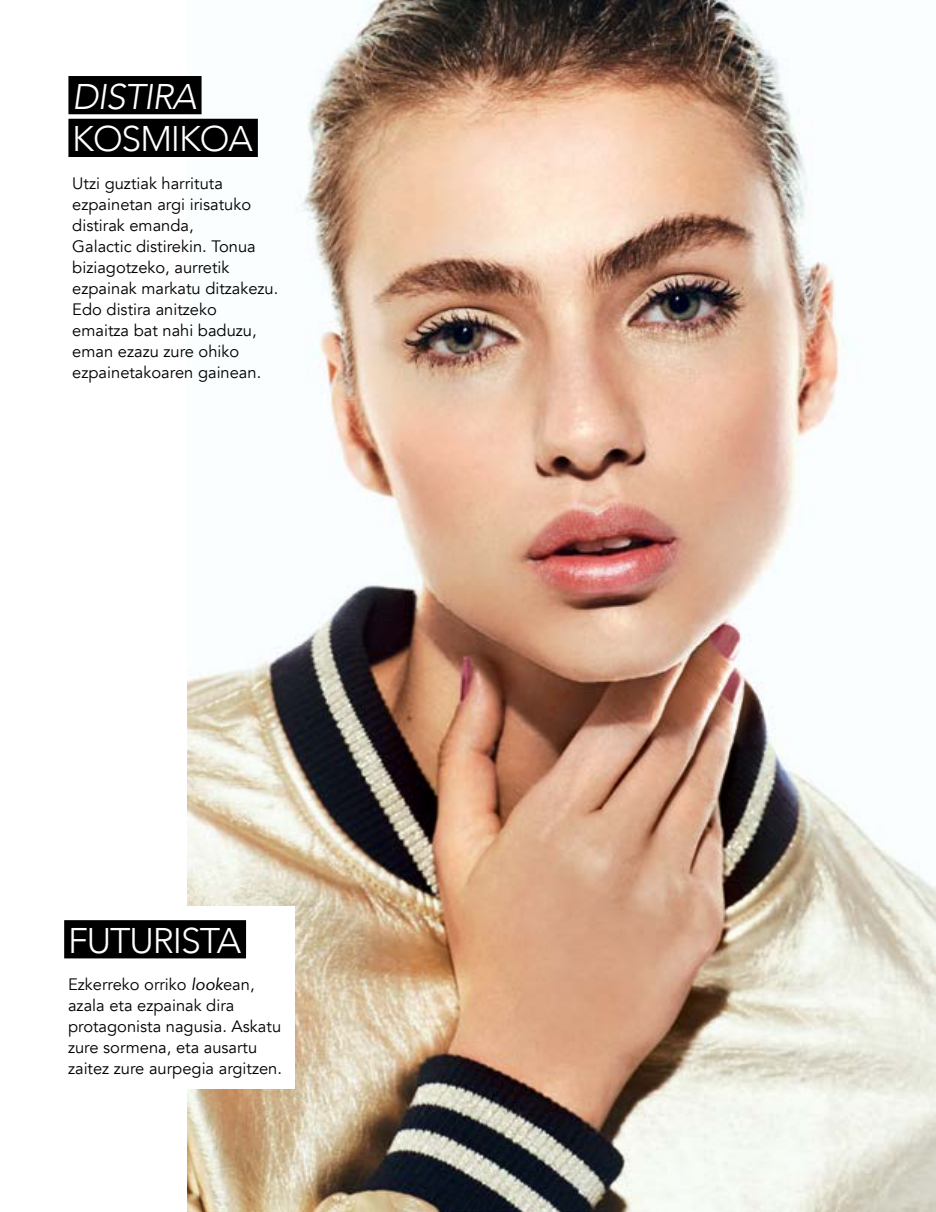
<style>
.page{position:relative;width:936px;height:1212px;background:#fff}
.page>*{position:absolute;margin:0;border:0;box-sizing:border-box;transform-origin:0 0}
.t1{font:300 35.55px "Avenir";letter-spacing:-.03em;color:#fff}
.t2{font:italic 300 35.55px "Avenir";letter-spacing:-.03em;color:#fff}
.t3{font:16.5px/21px "Avenir";color:#000}
.s1{font-style:italic}
</style>
<div class="page">
<img style="left:187px;top:0;width:748px;height:1212px">
<div style="left:68px;top:76px;width:133px;height:38px;background:#000"></div>
<div style="left:68px;top:119px;width:190px;height:38px;background:#000"></div>
<div style="left:145px;top:906px;width:149px;height:183px;background:#fff"></div>
<div style="left:64px;top:920px;width:182px;height:38px;background:#000"></div>
<h1 class="t2" style="left:72px;top:75px;width:126px">DISTIRA</h1>
<h1 class="t1" style="left:72px;top:118px;width:182px">KOSMIKOA</h1>
<p class="t3" style="left:72px;top:173px;width:207px">Utzi guztiak harrituta ezpainetan argi irisatuko distirak emanda,<br>Galactic distirekin. Tonua biziagotzeko, aurretik ezpainak markatu ditzakezu.<br>Edo distira anitzeko<br>emaitza bat nahi baduzu, eman ezazu zure ohiko ezpainetakoaren gainean.</p>
<h1 class="t1" style="left:68px;top:919px;width:174px">FUTURISTA</h1>
<p class="t3" style="left:68px;top:974px;width:215px">Ezkerreko orriko <span class="s1">look</span>ean, azala eta ezpainak dira protagonista nagusia. Askatu zure sormena, eta ausartu zaitez zure aurpegia argitzen.</p>
</div>
